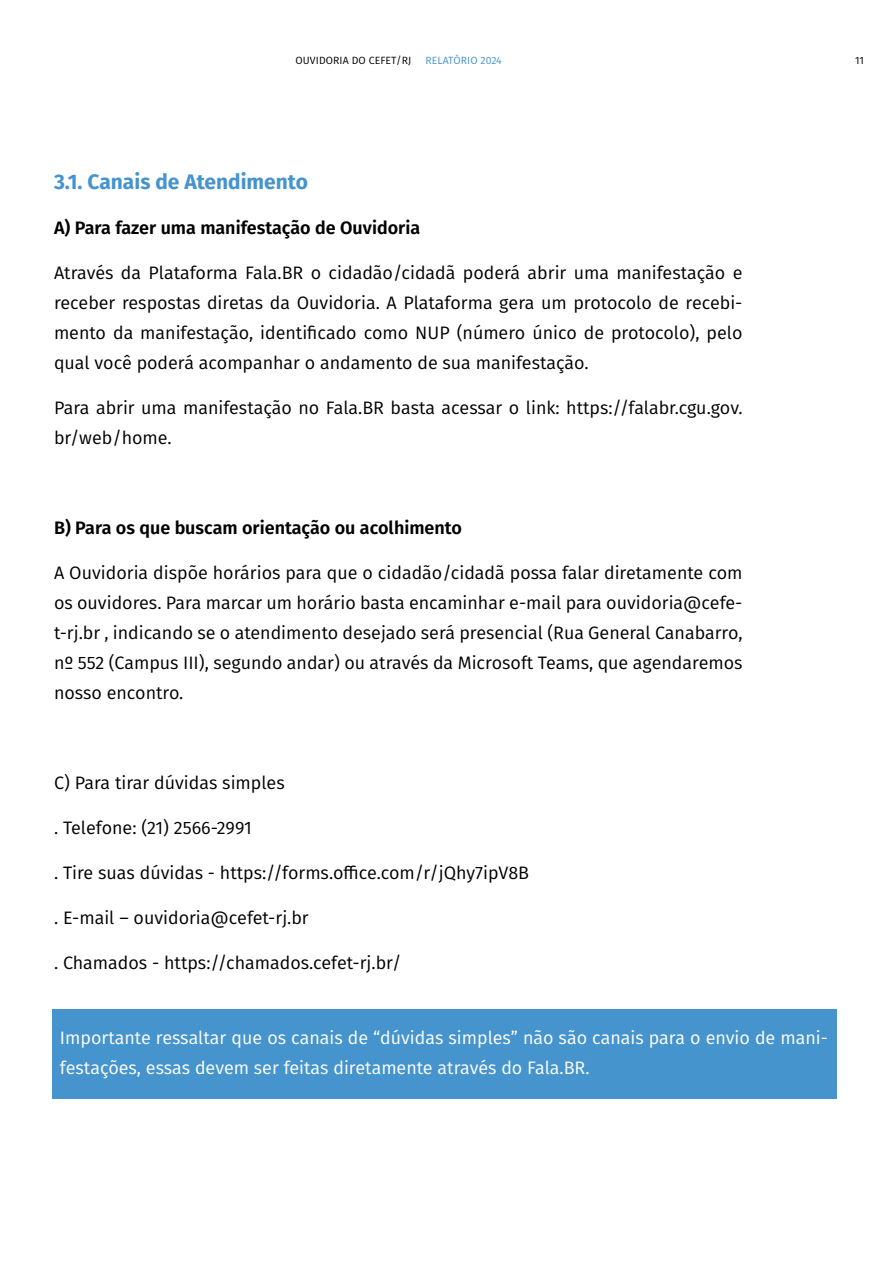
<style>
.page{position:relative;width:893px;height:1263px;background:#fff}
.page>*{position:absolute;margin:0;border:0;box-sizing:border-box;transform-origin:0 0}
.t1{font:700 21px "Fira Sans";color:#4694cd}
.t2{font:18px/30px "Fira Sans";color:#000;text-align:justify}
.t3{font:18px/30px "Fira Sans";color:#fff}
.t4{font:600 18px "Fira Sans";color:#000}
.t5{font:10.5px "Fira Sans";letter-spacing:.01em;color:#000}
.t6{font:10.5px "Fira Sans";letter-spacing:.01em;color:#4694cd}
</style>
<div class="page">
<div style="left:52px;top:1009px;width:785px;height:89px;background:#4694cd"></div>
<p class="t5" style="left:296px;top:52px;width:117px">OUVIDORIA DO CEFET/RJ</p>
<p class="t6" style="left:425px;top:52px;width:78px">RELATÓRIO 2024</p>
<p class="t5" style="left:855px;top:52px;width:10px">11</p>
<p class="t1" style="left:54px;top:164px;width:255px">3.1. Canais de Atendimento</p>
<p class="t4" style="left:54px;top:213px;width:368px">A) Para fazer uma manifestação de Ouvidoria</p>
<p class="t2" style="left:54px;top:257px;width:690px">Através da Plataforma Fala.BR o cidadão/cidadã poderá abrir uma manifestação e receber respostas diretas da Ouvidoria. A Plataforma gera um protocolo de recebi&shy;mento da manifestação, identificado como NUP (número único de protocolo), pelo qual você poderá acompanhar o andamento de sua manifestação.</p>
<p class="t2" style="left:54px;top:392px;width:690px">Para abrir uma manifestação no Fala.BR basta acessar o link: https://falabr.cgu.gov. br/web/home.</p>
<p class="t4" style="left:54px;top:513px;width:409px">B) Para os que buscam orientação ou acolhimento</p>
<p class="t2" style="left:54px;top:557px;width:690px">A Ouvidoria dispõe horários para que o cidadão/cidadã possa falar diretamente com os ouvidores. Para marcar um horário basta encaminhar e-mail para ouvidoria@cefe&shy;t-rj.br , indicando se o atendimento desejado será presencial (Rua General Canabarro, nº 552 (Campus III), segundo andar) ou através da Microsoft Teams, que agendaremos nosso encontro.</p>
<p class="t2" style="left:54px;top:767px;width:232px">C) Para tirar dúvidas simples</p>
<p class="t2" style="left:54px;top:812px;width:199px">. Telefone: (21) 2566-2991</p>
<p class="t2" style="left:54px;top:857px;width:477px">. Tire suas dúvidas - https://forms.office.com/r/jQhy7ipV8B</p>
<p class="t2" style="left:54px;top:902px;width:256px">. E-mail – ouvidoria@cefet-rj.br</p>
<p class="t2" style="left:54px;top:947px;width:349px">. Chamados - https://chamados.cefet-rj.br/</p>
<p class="t3" style="left:60px;top:1022px;width:769px">Importante ressaltar que os canais de “dúvidas simples” não são canais para o envio de mani&shy;festações, essas devem ser feitas diretamente através do Fala.BR.</p>
</div>
